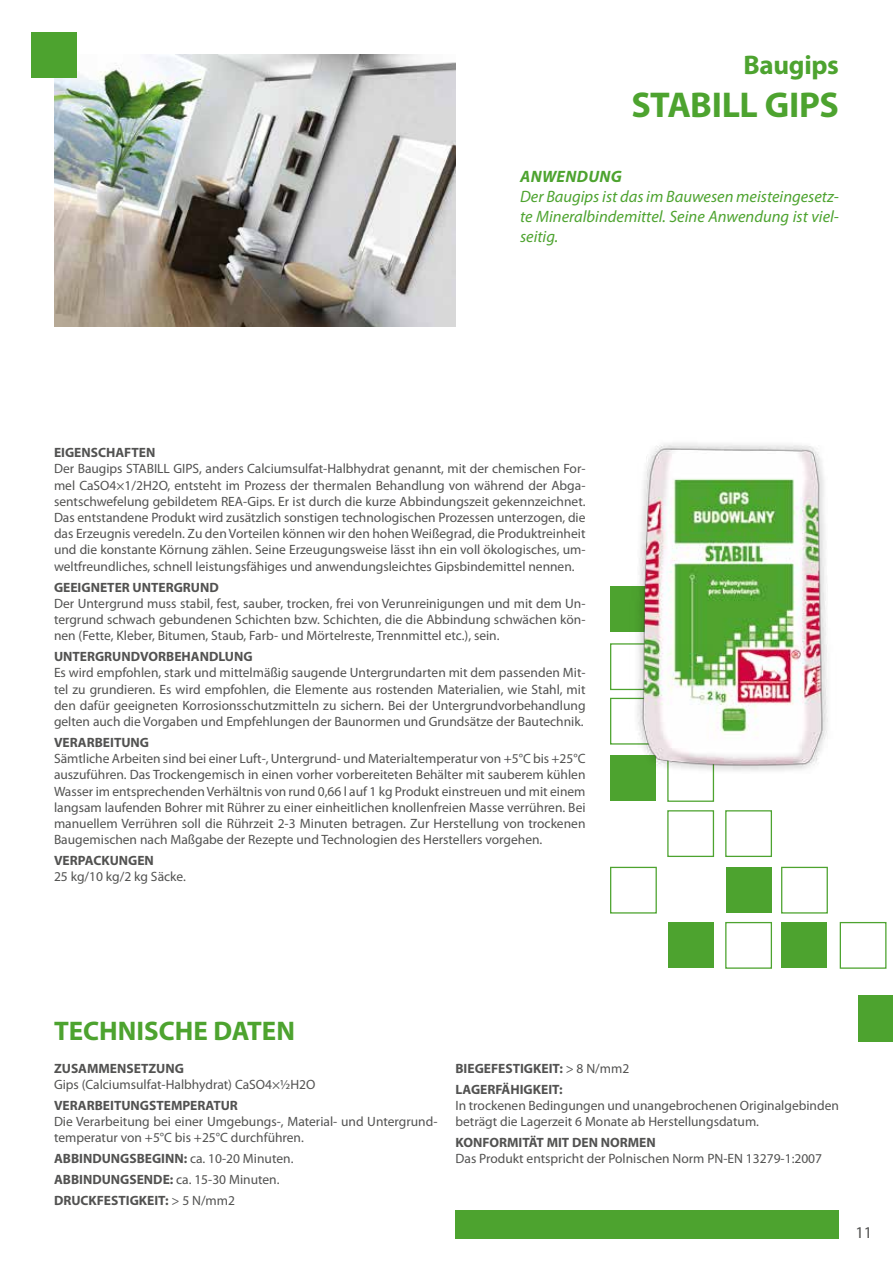
<style>
.page{position:relative;width:893px;height:1263px;background:#fff}
.page>*{position:absolute;margin:0;border:0;box-sizing:border-box;transform-origin:0 0}
.t1{font:700 36px "Myriad Pro";letter-spacing:-.015em;color:#4da32f}
.t2{font:700 27px "Myriad Pro";color:#4da32f}
.t3{font:italic 16.5px/19.8px "Myriad Pro";color:#4da32f;text-align:justify}
.t4{font:italic 700 16.5px "Myriad Pro";letter-spacing:.02em;color:#4da32f}
.t5{font:16.5px "Myriad Pro";color:#525251}
.t6{font:13.5px/16.2px "Myriad Pro";color:#525251;text-align:justify}
.t7{font:700 13.5px/21px "Myriad Pro";color:#525251}
.s1{font-weight:400}
</style>
<div class="page">
<img style="left:54px;top:55px;width:401px;height:272px">
<div style="left:781px;top:867px;width:47px;height:46px;background:#fff;border:1px solid #4da32f"></div>
<div style="left:782px;top:922px;width:45px;height:46px;background:#4da32f"></div>
<div style="left:840px;top:922px;width:46px;height:47px;background:#fff;border:1px solid #4da32f"></div>
<div style="left:726px;top:867px;width:45px;height:46px;background:#4da32f"></div>
<div style="left:725px;top:810px;width:47px;height:47px;background:#fff;border:1px solid #4da32f"></div>
<div style="left:725px;top:922px;width:47px;height:47px;background:#fff;border:1px solid #4da32f"></div>
<div style="left:668px;top:922px;width:45px;height:46px;background:#4da32f"></div>
<div style="left:667px;top:810px;width:47px;height:47px;background:#fff;border:1px solid #4da32f"></div>
<div style="left:667px;top:755px;width:47px;height:47px;background:#fff;border:1px solid #4da32f"></div>
<div style="left:611px;top:756px;width:45px;height:45px;background:#4da32f"></div>
<div style="left:611px;top:587px;width:45px;height:45px;background:#4da32f"></div>
<div style="left:610px;top:643px;width:47px;height:47px;background:#fff;border:1px solid #4da32f"></div>
<div style="left:610px;top:698px;width:47px;height:47px;background:#fff;border:1px solid #4da32f"></div>
<div style="left:610px;top:867px;width:47px;height:46px;background:#fff;border:1px solid #4da32f"></div>
<div style="left:455px;top:1210px;width:384px;height:29px;background:#4da32f"></div>
<div style="left:859px;top:995px;width:34px;height:47px;background:#4da32f"></div>
<div style="left:31px;top:32px;width:46px;height:45px;background:#4da32f"></div>
<img style="left:621px;top:443px;width:207px;height:342px">
<h2 class="t2" style="left:743px;top:48px;width:97px">Baugips</h2>
<h1 class="t1" style="left:631px;top:82px;width:209px">STABILL GIPS</h1>
<p class="t4" style="left:520px;top:166px;width:103px">ANWENDUNG</p>
<p class="t3" style="left:520px;top:187px;width:320px">Der Baugips ist das im Bauwesen meisteingesetz&shy;te Mineralbindemittel. Seine Anwendung ist viel&shy;seitig.</p>
<p class="t7" style="left:54px;top:442px;width:103px">EIGENSCHAFTEN</p>
<p class="t6" style="left:54px;top:460px;width:533px">Der Baugips STABILL GIPS, anders Calciumsulfat-Halbhydrat genannt, mit der chemischen For&shy;mel CaSO4×1/2H2O, entsteht im Prozess der thermalen Behandlung von während der Abga&shy;sentschwefelung gebildetem REA-Gips. Er ist durch die kurze Abbindungszeit gekennzeichnet.<br>Das entstandene Produkt wird zusätzlich sonstigen technologischen Prozessen unterzogen, die das Erzeugnis veredeln. Zu den Vorteilen können wir den hohen Weißegrad, die Produktreinheit und die konstante Körnung zählen. Seine Erzeugungsweise lässt ihn ein voll ökologisches, um&shy;weltfreundliches, schnell leistungsfähiges und anwendungsleichtes Gipsbindemittel nennen.</p>
<p class="t7" style="left:54px;top:576px;width:166px">GEEIGNETER UNTERGRUND</p>
<p class="t6" style="left:54px;top:595px;width:533px">Der Untergrund muss stabil, fest, sauber, trocken, frei von Verunreinigungen und mit dem Un&shy;tergrund schwach gebundenen Schichten bzw. Schichten, die die Abbindung schwächen kön&shy;nen (Fette, Kleber, Bitumen, Staub, Farb- und Mörtelreste, Trennmittel etc.), sein.</p>
<p class="t7" style="left:54px;top:646px;width:200px">UNTERGRUNDVORBEHANDLUNG</p>
<p class="t6" style="left:54px;top:665px;width:533px">Es wird empfohlen, stark und mittelmäßig saugende Untergrundarten mit dem passenden Mit&shy;tel zu grundieren. Es wird empfohlen, die Elemente aus rostenden Materialien, wie Stahl, mit den dafür geeigneten Korrosionsschutzmitteln zu sichern. Bei der Untergrundvorbehandlung gelten auch die Vorgaben und Empfehlungen der Baunormen und Grundsätze der Bautechnik.</p>
<p class="t7" style="left:54px;top:731px;width:97px">VERARBEITUNG</p>
<p class="t6" style="left:54px;top:750px;width:533px">Sämtliche Arbeiten sind bei einer Luft-, Untergrund- und Materialtemperatur von +5°C bis +25°C auszuführen. Das Trockengemisch in einen vorher vorbereiteten Behälter mit sauberem kühlen Wasser im entsprechenden Verhältnis von rund 0,66 l auf 1 kg Produkt einstreuen und mit einem langsam laufenden Bohrer mit Rührer zu einer einheitlichen knollenfreien Masse verrühren. Bei manuellem Verrühren soll die Rührzeit 2-3 Minuten betragen. Zur Herstellung von trockenen Baugemischen nach Maßgabe der Rezepte und Technologien des Herstellers vorgehen.</p>
<p class="t7" style="left:54px;top:850px;width:101px">VERPACKUNGEN</p>
<p class="t6" style="left:54px;top:869px;width:133px">25 kg/10 kg/2 kg Säcke.</p>
<h2 class="t2" style="left:54px;top:1013px;width:242px">TECHNISCHE DATEN</h2>
<p class="t7" style="left:54px;top:1057px;width:131px">ZUSAMMENSETZUNG</p>
<p class="t6" style="left:54px;top:1076px;width:263px">Gips (Calciumsulfat-Halbhydrat) CaSO4×½H2O</p>
<p class="t7" style="left:54px;top:1094px;width:185px">VERARBEITUNGSTEMPERATUR</p>
<p class="t6" style="left:54px;top:1113px;width:385px">Die Verarbeitung bei einer Umgebungs-, Material- und Untergrund&shy;temperatur von +5°C bis +25°C durchführen.</p>
<p class="t7" style="left:54px;top:1148px;width:241px">ABBINDUNGSBEGINN: <span class="s1">ca. 10-20 Minuten.<br></span>ABBINDUNGSENDE: <span class="s1">ca. 15-30 Minuten.<br></span>DRUCKFESTIGKEIT: <span class="s1">&gt; 5 N/mm2</span></p>
<p class="t7" style="left:455px;top:1057px;width:175px">BIEGEFESTIGKEIT: <span class="s1">&gt; 8 N/mm2<br></span>LAGERFÄHIGKEIT:</p>
<p class="t6" style="left:455px;top:1097px;width:385px">In trockenen Bedingungen und unangebrochenen Originalgebinden beträgt die Lagerzeit 6 Monate ab Herstellungsdatum.</p>
<p class="t7" style="left:455px;top:1131px;width:202px">KONFORMITÄT MIT DEN NORMEN</p>
<p class="t6" style="left:455px;top:1150px;width:368px">Das Produkt entspricht der Polnischen Norm PN-EN 13279-1:2007</p>
<p class="t5" style="left:855px;top:1222px;width:18px">11</p>
</div>
